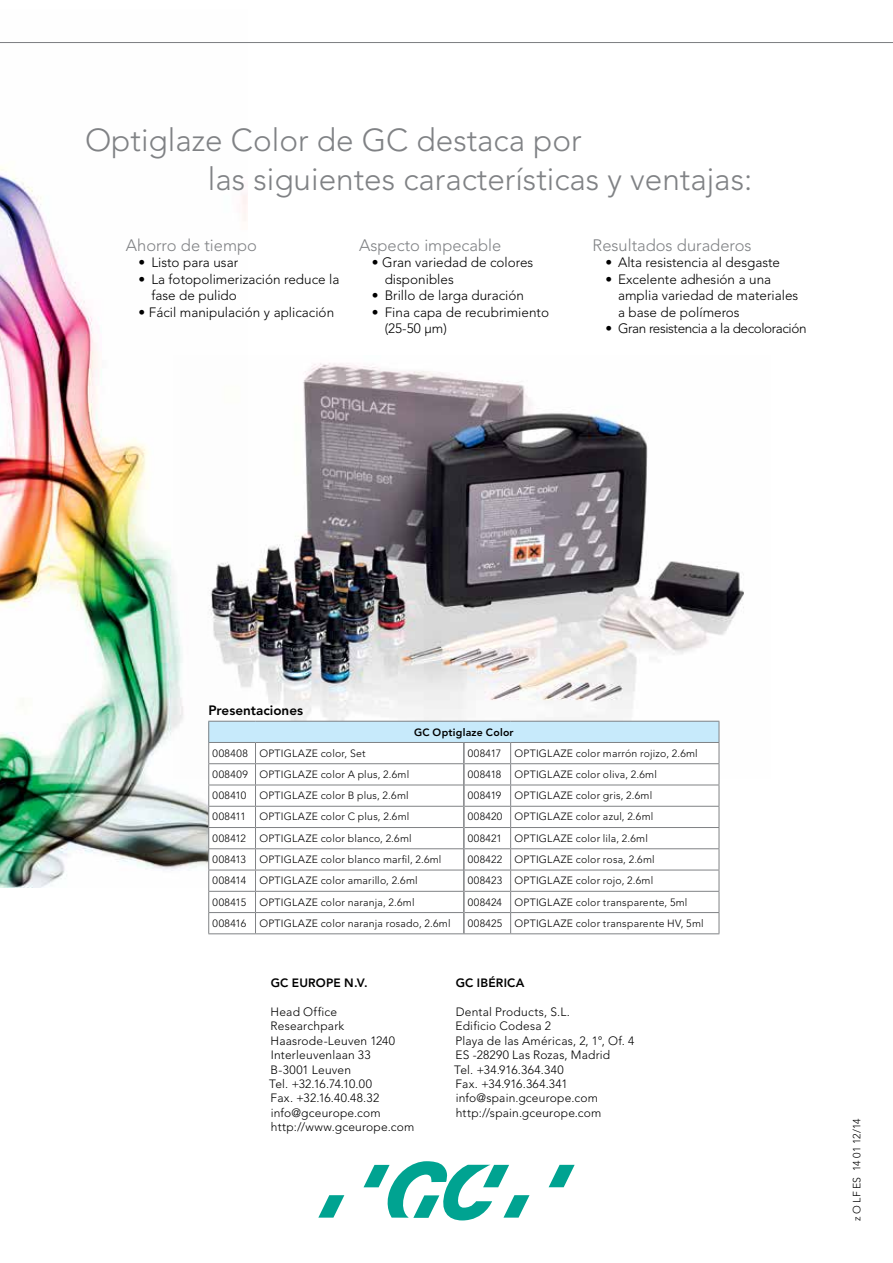
<style>
.page{position:relative;width:893px;height:1263px;background:#fff}
.page>*{position:absolute;margin:0;border:0;box-sizing:border-box;transform-origin:0 0}
.t1{font:300 31.5px/39px "Avenir LT Std";color:#808285}
.t2{font:300 16.5px "Avenir LT Std";color:#808285}
.t3{font:300 13.5px/16.5px "Avenir LT Std";color:#000}
.t4{font:300 13.5px "Avenir LT Std";letter-spacing:-.03em;color:#000}
.t5{font:800 13.5px "Avenir LT Std";color:#000}
.t6{font:300 12px/14.4px "Avenir LT Std";letter-spacing:.02em;color:#000}
.t7{font:800 12px "Avenir LT Std";letter-spacing:.015em;color:#000}
.t8{font:300 10.5px "Avenir LT Std";letter-spacing:.02em;color:#000}
.t9{font:800 10.5px "Avenir LT Std";letter-spacing:.025em;color:#000}
.t10{font:300 10.5px "Avenir LT Std";color:#000}
</style>
<div class="page">
<img style="left:0;top:166px;width:247px;height:721px">
<img style="left:173px;top:356px;width:571px;height:422px">
<svg style="left:0;top:42px;width:893px;height:1px"></svg>
<svg style="left:549px;top:1165px;width:26px;height:22px"></svg>
<svg style="left:364px;top:1161px;width:165px;height:59px"></svg>
<svg style="left:318px;top:1195px;width:26px;height:22px"></svg>
<div style="left:209px;top:721px;width:510px;height:21px;background:#c7eafb"></div>
<svg style="left:209px;top:743px;width:510px;height:190px"></svg>
<hr style="left:208px;top:721px;width:47px;height:1px;background:#808285">
<hr style="left:255px;top:721px;width:209px;height:1px;background:#808285">
<hr style="left:464px;top:721px;width:47px;height:1px;background:#808285">
<hr style="left:511px;top:721px;width:208px;height:1px;background:#808285">
<svg style="left:208px;top:721px;width:1px;height:212px"></svg>
<hr style="left:208px;top:742px;width:47px;height:1px;background:#808285">
<hr style="left:255px;top:742px;width:209px;height:1px;background:#808285">
<svg style="left:255px;top:743px;width:1px;height:190px"></svg>
<svg style="left:510px;top:743px;width:1px;height:190px"></svg>
<svg style="left:719px;top:721px;width:1px;height:212px"></svg>
<hr style="left:464px;top:742px;width:47px;height:1px;background:#808285">
<hr style="left:511px;top:742px;width:208px;height:1px;background:#808285">
<hr style="left:208px;top:763px;width:47px;height:1px;background:#808285">
<hr style="left:255px;top:763px;width:208px;height:1px;background:#808285">
<hr style="left:465px;top:763px;width:46px;height:1px;background:#808285">
<hr style="left:511px;top:763px;width:208px;height:1px;background:#808285">
<hr style="left:208px;top:785px;width:47px;height:1px;background:#808285">
<hr style="left:255px;top:785px;width:208px;height:1px;background:#808285">
<hr style="left:465px;top:785px;width:46px;height:1px;background:#808285">
<hr style="left:511px;top:785px;width:208px;height:1px;background:#808285">
<hr style="left:208px;top:806px;width:47px;height:1px;background:#808285">
<hr style="left:255px;top:806px;width:208px;height:1px;background:#808285">
<hr style="left:465px;top:806px;width:46px;height:1px;background:#808285">
<hr style="left:511px;top:806px;width:208px;height:1px;background:#808285">
<hr style="left:208px;top:827px;width:47px;height:1px;background:#808285">
<hr style="left:255px;top:827px;width:208px;height:1px;background:#808285">
<hr style="left:465px;top:827px;width:46px;height:1px;background:#808285">
<hr style="left:511px;top:827px;width:208px;height:1px;background:#808285">
<hr style="left:208px;top:848px;width:47px;height:1px;background:#808285">
<hr style="left:255px;top:848px;width:208px;height:1px;background:#808285">
<hr style="left:465px;top:848px;width:46px;height:1px;background:#808285">
<hr style="left:511px;top:848px;width:208px;height:1px;background:#808285">
<hr style="left:208px;top:870px;width:47px;height:1px;background:#808285">
<hr style="left:255px;top:870px;width:208px;height:1px;background:#808285">
<hr style="left:465px;top:870px;width:46px;height:1px;background:#808285">
<hr style="left:511px;top:870px;width:208px;height:1px;background:#808285">
<hr style="left:208px;top:891px;width:47px;height:1px;background:#808285">
<hr style="left:255px;top:891px;width:208px;height:1px;background:#808285">
<hr style="left:465px;top:891px;width:46px;height:1px;background:#808285">
<hr style="left:511px;top:891px;width:208px;height:1px;background:#808285">
<hr style="left:208px;top:912px;width:47px;height:1px;background:#808285">
<hr style="left:255px;top:912px;width:208px;height:1px;background:#808285">
<hr style="left:465px;top:912px;width:46px;height:1px;background:#808285">
<hr style="left:511px;top:912px;width:208px;height:1px;background:#808285">
<hr style="left:208px;top:933px;width:47px;height:1px;background:#808285">
<hr style="left:255px;top:933px;width:209px;height:1px;background:#808285">
<hr style="left:464px;top:933px;width:47px;height:1px;background:#808285">
<hr style="left:511px;top:933px;width:208px;height:1px;background:#808285">
<hr style="left:463px;top:743px;width:2px;height:21px;background:#808285">
<hr style="left:463px;top:764px;width:2px;height:21px;background:#808285">
<hr style="left:463px;top:785px;width:2px;height:21px;background:#808285">
<hr style="left:463px;top:806px;width:2px;height:21px;background:#808285">
<hr style="left:463px;top:827px;width:2px;height:22px;background:#808285">
<hr style="left:463px;top:849px;width:2px;height:21px;background:#808285">
<hr style="left:463px;top:870px;width:2px;height:21px;background:#808285">
<hr style="left:463px;top:891px;width:2px;height:21px;background:#808285">
<hr style="left:463px;top:912px;width:2px;height:21px;background:#808285">
<h1 class="t1" style="left:208px;top:121px;width:546px;text-indent:-123px">Optiglaze Color de GC destaca por<br>las siguientes características y ventajas:</h1>
<h2 class="t2" style="left:126px;top:235px;width:133px">Ahorro de tiempo</h2>
<p class="t3" style="left:139px;top:254px;width:101px">• Listo para usar</p>
<p class="t3" style="left:151px;top:271px;width:190px;text-indent:-13px">• La fotopolimerización reduce la fase de pulido</p>
<p class="t3" style="left:139px;top:304px;width:197px">• Fácil manipulación y aplicación</p>
<h2 class="t2" style="left:359px;top:235px;width:144px">Aspecto impecable</h2>
<p class="t3" style="left:385px;top:254px;width:150px;text-indent:-13px">• Gran variedad de colores disponibles</p>
<p class="t3" style="left:372px;top:287px;width:154px">• Brillo de larga duración</p>
<p class="t3" style="left:385px;top:304px;width:166px;text-indent:-13px">• Fina capa de recubrimiento (25-50 μm)</p>
<h2 class="t2" style="left:593px;top:235px;width:160px">Resultados duraderos</h2>
<p class="t3" style="left:605px;top:254px;width:176px">• Alta resistencia al desgaste</p>
<p class="t3" style="left:618px;top:271px;width:182px;text-indent:-13px">• Excelente adhesión a una amplia variedad de materiales a base de polímeros</p>
<p class="t4" style="left:605px;top:321px;width:203px">• Gran resistencia a la decoloración</p>
<p class="t5" style="left:208px;top:702px;width:96px">Presentaciones</p>
<p class="t8" style="left:213px;top:747px;width:155px">008408 OPTIGLAZE color, Set</p>
<p class="t8" style="left:468px;top:747px;width:35px">008417</p>
<p class="t8" style="left:514px;top:747px;width:185px">OPTIGLAZE color marrón rojizo, 2.6ml</p>
<p class="t8" style="left:213px;top:768px;width:198px">008409 OPTIGLAZE color A plus, 2.6ml</p>
<p class="t8" style="left:468px;top:768px;width:191px">008418 OPTIGLAZE color oliva, 2.6ml</p>
<p class="t8" style="left:213px;top:789px;width:198px">008410 OPTIGLAZE color B plus, 2.6ml</p>
<p class="t8" style="left:468px;top:789px;width:35px">008419</p>
<p class="t8" style="left:514px;top:789px;width:139px">OPTIGLAZE color gris, 2.6ml</p>
<p class="t8" style="left:213px;top:811px;width:35px">008411</p>
<p class="t8" style="left:259px;top:811px;width:152px">OPTIGLAZE color C plus, 2.6ml</p>
<p class="t8" style="left:468px;top:811px;width:187px">008420 OPTIGLAZE color azul, 2.6ml</p>
<p class="t8" style="left:213px;top:832px;width:35px">008412</p>
<p class="t8" style="left:259px;top:832px;width:154px">OPTIGLAZE color blanco, 2.6ml</p>
<p class="t8" style="left:468px;top:832px;width:182px">008421 OPTIGLAZE color lila, 2.6ml</p>
<p class="t8" style="left:213px;top:853px;width:35px">008413</p>
<p class="t8" style="left:259px;top:853px;width:184px">OPTIGLAZE color blanco marfil, 2.6ml</p>
<p class="t8" style="left:468px;top:853px;width:189px">008422 OPTIGLAZE color rosa, 2.6ml</p>
<p class="t8" style="left:213px;top:874px;width:35px">008414</p>
<p class="t8" style="left:259px;top:874px;width:160px">OPTIGLAZE color amarillo, 2.6ml</p>
<p class="t8" style="left:468px;top:874px;width:187px">008423 OPTIGLAZE color rojo, 2.6ml</p>
<p class="t8" style="left:213px;top:896px;width:35px">008415</p>
<p class="t8" style="left:259px;top:896px;width:157px">OPTIGLAZE color naranja, 2.6ml</p>
<p class="t8" style="left:468px;top:896px;width:221px">008424 OPTIGLAZE color transparente, 5ml</p>
<p class="t8" style="left:213px;top:917px;width:35px">008416</p>
<p class="t8" style="left:259px;top:917px;width:193px">OPTIGLAZE color naranja rosado, 2.6ml</p>
<p class="t8" style="left:468px;top:917px;width:237px">008425 OPTIGLAZE color transparente HV, 5ml</p>
<p class="t9" style="left:414px;top:726px;width:101px">GC Optiglaze Color</p>
<p class="t7" style="left:271px;top:976px;width:98px">GC EUROPE N.V.</p>
<p class="t6" style="left:269px;top:1005px;width:147px">Head Office<br>Researchpark<br>Haasrode-Leuven 1240<br>Interleuvenlaan 33<br>B-3001 Leuven<br>Tel. +32.16.74.10.00<br>Fax. +32.16.40.48.32 info@gceurope.com http://www.gceurope.com</p>
<p class="t7" style="left:456px;top:976px;width:70px">GC IBÉRICA</p>
<p class="t6" style="left:454px;top:1005px;width:182px">Dental Products, S.L.<br>Edificio Codesa 2<br>Playa de las Américas, 2, 1°, Of. 4<br>ES -28290 Las Rozas, Madrid<br>Tel. +34.916.364.340<br>Fax. +34.916.364.341 info@spain.gceurope.com http://spain.gceurope.com</p>
<p class="t10" style="left:851px;top:1221px;width:105px;rotate:-90deg">z O LF ES 14 01 12/14</p>
</div>
